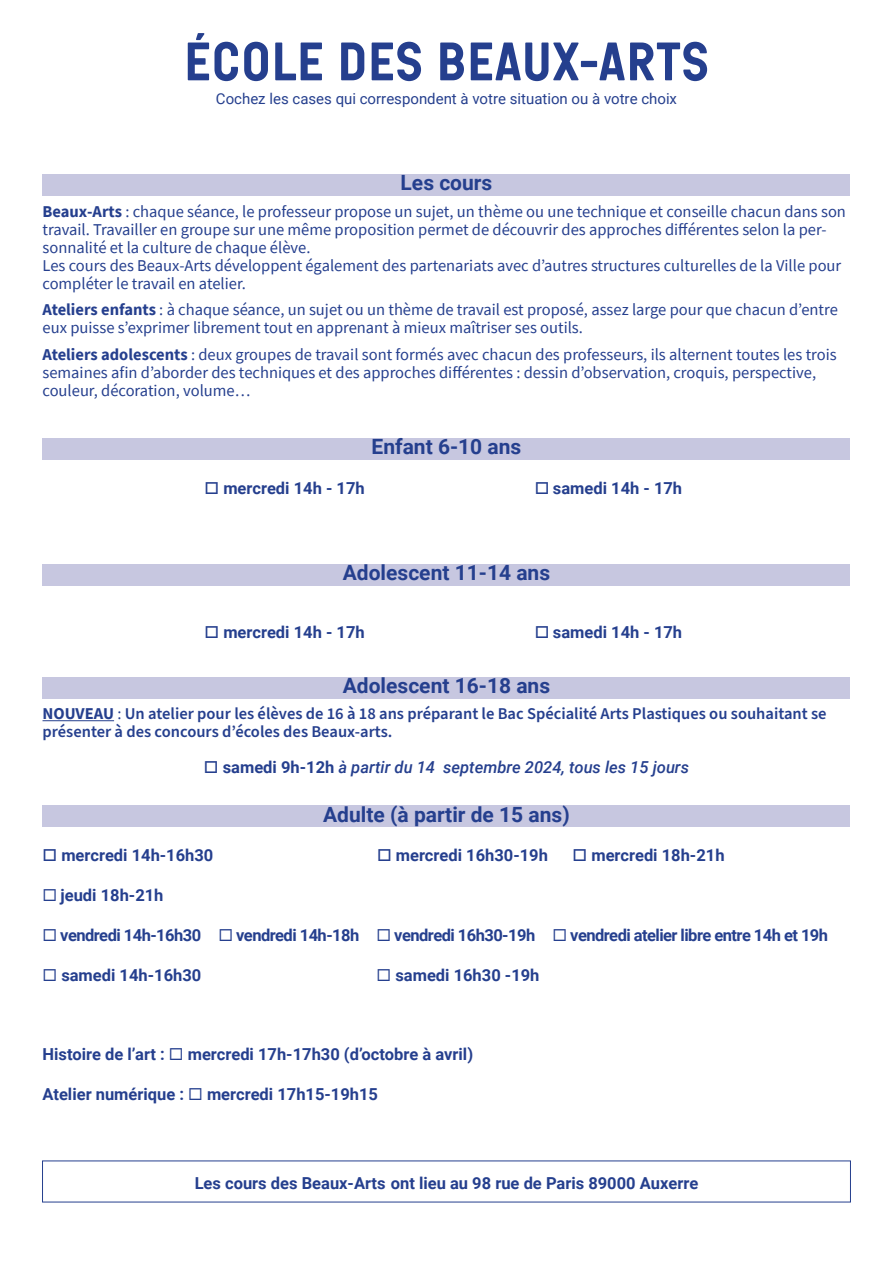
<style>
.page{position:relative;width:893px;height:1263px;background:#fff}
.page>*{position:absolute;margin:0;border:0;box-sizing:border-box;transform-origin:0 0}
.t1{font:54px "Auxerrenormal";color:#253f8e}
.t2{font:700 21px "Roboto";color:#253f8e}
.t3{font:16.5px/18px "Source Sans Pro";color:#253f8e}
.t4{font:700 16.5px "Roboto";color:#253f8e}
.t5{font:600 16.5px/18px "Source Sans Pro";color:#253f8e}
.t6{font:700 16.5px "Roboto";letter-spacing:-.035em;color:#253f8e}
.t7{font:italic 500 16.5px "Roboto";color:#253f8e}
.t8{font:15px "Roboto";color:#253f8e}
.s1{font-weight:700}
.s2{font-weight:400}
.s3{font-weight:700;font-style:normal}
</style>
<div class="page">
<div style="left:43px;top:564px;width:807px;height:21px;background:#c7c7e0"></div>
<div style="left:43px;top:677px;width:807px;height:21px;background:#c7c7e0"></div>
<hr style="left:43px;top:720px;width:71px;height:1px;background:#253f8e">
<div style="left:43px;top:806px;width:807px;height:21px;background:#c7c7e0"></div>
<div style="left:43px;top:438px;width:807px;height:21px;background:#c7c7e0"></div>
<div style="left:43px;top:174px;width:807px;height:21px;background:#c7c7e0"></div>
<p class="t1" style="left:184px;top:33px;width:527px">ÉCOLE DES BEAUX-ARTS</p>
<p class="t8" style="left:216px;top:88px;width:463px">Cochez les cases qui correspondent à votre situation ou à votre choix</p>
<p class="t2" style="left:401px;top:168px;width:93px">Les cours</p>
<p class="t3" style="left:43px;top:202px;width:805px"><span class="s1">Beaux-Arts</span> : chaque séance, le professeur propose un sujet, un thème ou une technique et conseille chacun dans son travail. Travailler en groupe sur une même proposition permet de découvrir des approches différentes selon la per&shy;sonnalité et la culture de chaque élève.</p>
<p class="t3" style="left:43px;top:256px;width:800px">Les cours des Beaux-Arts développent également des partenariats avec d’autres structures culturelles de la Ville pour compléter le travail en atelier.</p>
<p class="t3" style="left:43px;top:301px;width:797px"><span class="s1">Ateliers enfants</span> : à chaque séance, un sujet ou un thème de travail est proposé, assez large pour que chacun d’entre eux puisse s’exprimer librement tout en apprenant à mieux maîtriser ses outils.</p>
<p class="t3" style="left:43px;top:345px;width:796px"><span class="s1">Ateliers adolescents</span> : deux groupes de travail sont formés avec chacun des professeurs, ils alternent toutes les trois semaines afin d’aborder des techniques et des approches différentes : dessin d’observation, croquis, perspective, couleur, décoration, volume…</p>
<p class="t2" style="left:372px;top:432px;width:151px">Enfant 6-10 ans</p>
<p class="t4" style="left:205px;top:476px;width:162px">□ mercredi 14h - 17h</p>
<p class="t4" style="left:535px;top:476px;width:149px">□ samedi 14h - 17h</p>
<p class="t2" style="left:343px;top:558px;width:209px">Adolescent 11-14 ans</p>
<p class="t4" style="left:205px;top:620px;width:162px">□ mercredi 14h - 17h</p>
<p class="t4" style="left:535px;top:620px;width:149px">□ samedi 14h - 17h</p>
<p class="t2" style="left:343px;top:671px;width:209px">Adolescent 16-18 ans</p>
<p class="t5" style="left:43px;top:705px;width:785px"><span class="s1">NOUVEAU</span> <span class="s2">:</span> Un atelier pour les élèves de 16 à 18 ans préparant le Bac Spécialité Arts Plastiques ou souhaitant se présenter à des concours d’écoles des Beaux-arts.</p>
<p class="t7" style="left:204px;top:755px;width:487px">□ <span class="s3">samedi 9h-12h</span> à partir du 14 septembre 2024, tous les 15 jours</p>
<p class="t2" style="left:323px;top:799px;width:248px">Adulte (à partir de 15 ans)</p>
<p class="t4" style="left:43px;top:844px;width:172px">□ mercredi 14h-16h30</p>
<p class="t4" style="left:377px;top:844px;width:172px">□ mercredi 16h30-19h</p>
<p class="t4" style="left:573px;top:844px;width:153px">□ mercredi 18h-21h</p>
<p class="t4" style="left:43px;top:884px;width:122px">◻ jeudi 18h-21h</p>
<p class="t6" style="left:43px;top:923px;width:787px">◻ vendredi 14h-16h30 ◻ vendredi 14h-18h ◻ vendredi 16h30-19h ◻ vendredi atelier libre entre 14h et 19h</p>
<p class="t4" style="left:43px;top:963px;width:160px">◻ samedi 14h-16h30</p>
<p class="t4" style="left:377px;top:963px;width:164px">◻ samedi 16h30 -19h</p>
<p class="t4" style="left:43px;top:1043px;width:432px">Histoire de l’art : ◻ mercredi 17h-17h30 (d’octobre à avril)</p>
<p class="t4" style="left:43px;top:1082px;width:337px">Atelier numérique : ◻ mercredi 17h15-19h15</p>
<p class="t4" style="left:195px;top:1172px;width:505px">Les cours des Beaux-Arts ont lieu au 98 rue de Paris 89000 Auxerre</p>
</div>
